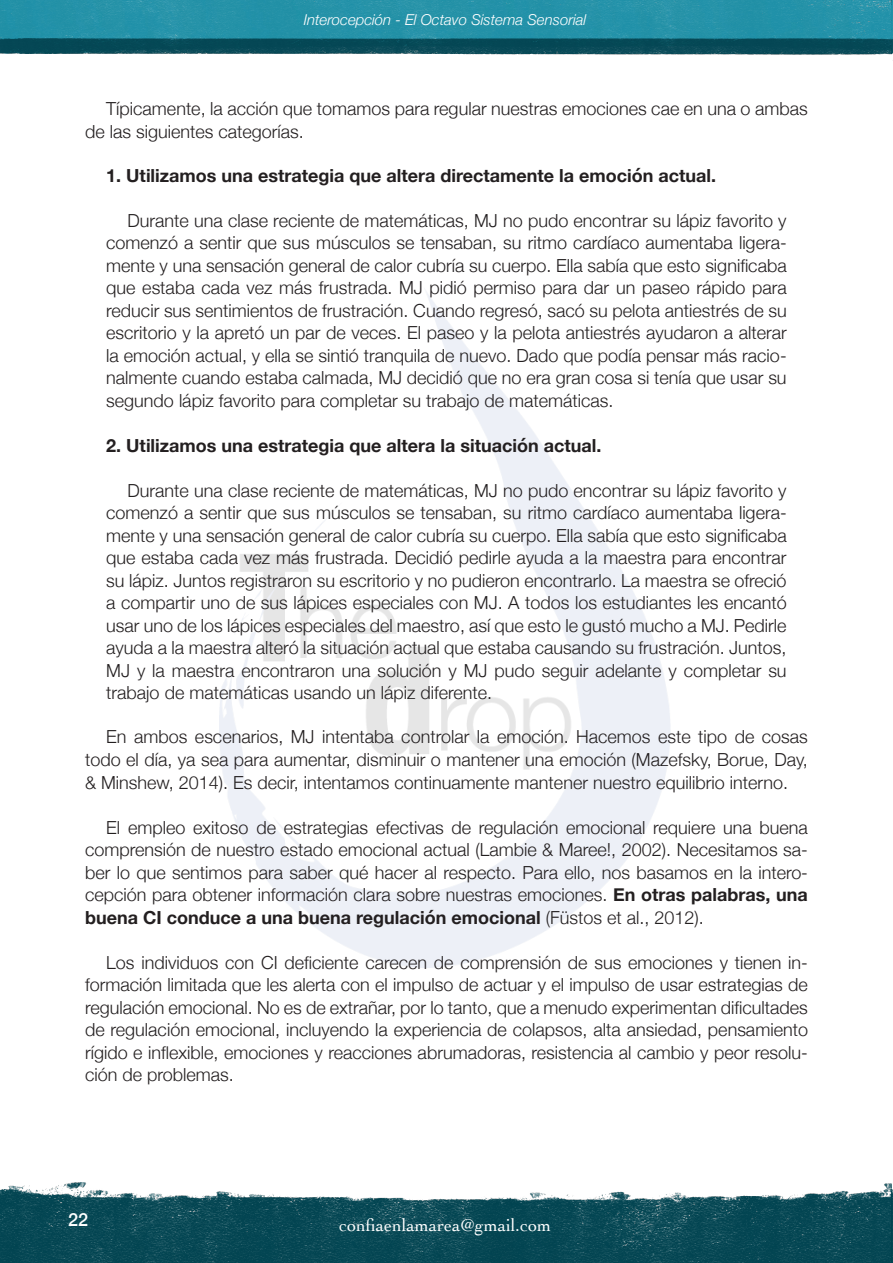
<style>
.page{position:relative;width:893px;height:1263px;background:#fff}
.page>*{position:absolute;margin:0;border:0;box-sizing:border-box;transform-origin:0 0}
.Cuerpo_de_texto{font:300 18px/22.5px "Helvetica Neue";color:#231f20;text-align:justify}
.Cuerpo_de_texto-2{font:700 18px "Helvetica Neue";color:#231f20}
.t1{font:18px "Cochin";color:#fff}
.t2{font:500 18px "Helvetica Neue";color:#fff}
.t3{font:italic 300 15px "Helvetica Neue";color:#fff}
.s1{font-weight:700}
</style>
<div class="page">
<img style="left:0;top:0;width:893px;height:55px">
<img style="left:0;top:1183px;width:893px;height:80px">
<img style="left:219px;top:292px;width:452px;height:675px">
<p class="t3" style="left:304px;top:8px;width:284px">Interocepción - El Octavo Sistema Sensorial</p>
<p class="Cuerpo_de_texto" style="left:85px;top:96px;width:724px;text-indent:21px">Típicamente, la acción que tomamos para regular nuestras emociones cae en una o ambas de las siguientes categorías.</p>
<p class="Cuerpo_de_texto-2" style="left:106px;top:161px;width:611px">1. Utilizamos una estrategia que altera directamente la emoción actual.</p>
<p class="Cuerpo_de_texto" style="left:106px;top:208px;width:682px;text-indent:21px">Durante una clase reciente de matemáticas, MJ no pudo encontrar su lápiz favorito y comenzó a sentir que sus músculos se tensaban, su ritmo cardíaco aumentaba ligera&shy;mente y una sensación general de calor cubría su cuerpo. Ella sabía que esto significaba que estaba cada vez más frustrada. MJ pidió permiso para dar un paseo rápido para reducir sus sentimientos de frustración. Cuando regresó, sacó su pelota antiestrés de su escritorio y la apretó un par de veces. El paseo y la pelota antiestrés ayudaron a alterar la emoción actual, y ella se sintió tranquila de nuevo. Dado que podía pensar más racio&shy;nalmente cuando estaba calmada, MJ decidió que no era gran cosa si tenía que usar su segundo lápiz favorito para completar su trabajo de matemáticas.</p>
<p class="Cuerpo_de_texto-2" style="left:106px;top:431px;width:497px">2. Utilizamos una estrategia que altera la situación actual.</p>
<p class="Cuerpo_de_texto" style="left:106px;top:478px;width:682px;text-indent:21px">Durante una clase reciente de matemáticas, MJ no pudo encontrar su lápiz favorito y comenzó a sentir que sus músculos se tensaban, su ritmo cardíaco aumentaba ligera&shy;mente y una sensación general de calor cubría su cuerpo. Ella sabía que esto significaba que estaba cada vez más frustrada. Decidió pedirle ayuda a la maestra para encontrar su lápiz. Juntos registraron su escritorio y no pudieron encontrarlo. La maestra se ofreció a compartir uno de sus lápices especiales con MJ. A todos los estudiantes les encantó usar uno de los lápices especiales del maestro, así que esto le gustó mucho a MJ. Pedirle ayuda a la maestra alteró la situación actual que estaba causando su frustración. Juntos, MJ y la maestra encontraron una solución y MJ pudo seguir adelante y completar su trabajo de matemáticas usando un lápiz diferente.</p>
<p class="Cuerpo_de_texto" style="left:85px;top:724px;width:724px;text-indent:21px">En ambos escenarios, MJ intentaba controlar la emoción. Hacemos este tipo de cosas todo el día, ya sea para aumentar, disminuir o mantener una emoción (Mazefsky, Borue, Day, &amp; Minshew, 2014). Es decir, intentamos continuamente mantener nuestro equilibrio interno.</p>
<p class="Cuerpo_de_texto" style="left:85px;top:814px;width:724px;text-indent:21px">El empleo exitoso de estrategias efectivas de regulación emocional requiere una buena comprensión de nuestro estado emocional actual (Lambie &amp; Maree!, 2002). Necesitamos sa&shy;ber lo que sentimos para saber qué hacer al respecto. Para ello, nos basamos en la intero&shy;cepción para obtener información clara sobre nuestras emociones. <span class="s1">En otras palabras, una buena CI conduce a una buena regulación emocional</span> (Füstos et al., 2012).</p>
<p class="Cuerpo_de_texto" style="left:85px;top:949px;width:724px;text-indent:21px">Los individuos con CI deficiente carecen de comprensión de sus emociones y tienen in&shy;formación limitada que les alerta con el impulso de actuar y el impulso de usar estrategias de regulación emocional. No es de extrañar, por lo tanto, que a menudo experimentan dificultades de regulación emocional, incluyendo la experiencia de colapsos, alta ansiedad, pensamiento rígido e inflexible, emociones y reacciones abrumadoras, resistencia al cambio y peor resolu&shy;ción de problemas.</p>
<p class="t2" style="left:68px;top:1205px;width:22px">22</p>
<p class="t1" style="left:339px;top:1213px;width:213px">confiaenlamarea@gmail.com</p>
</div>
